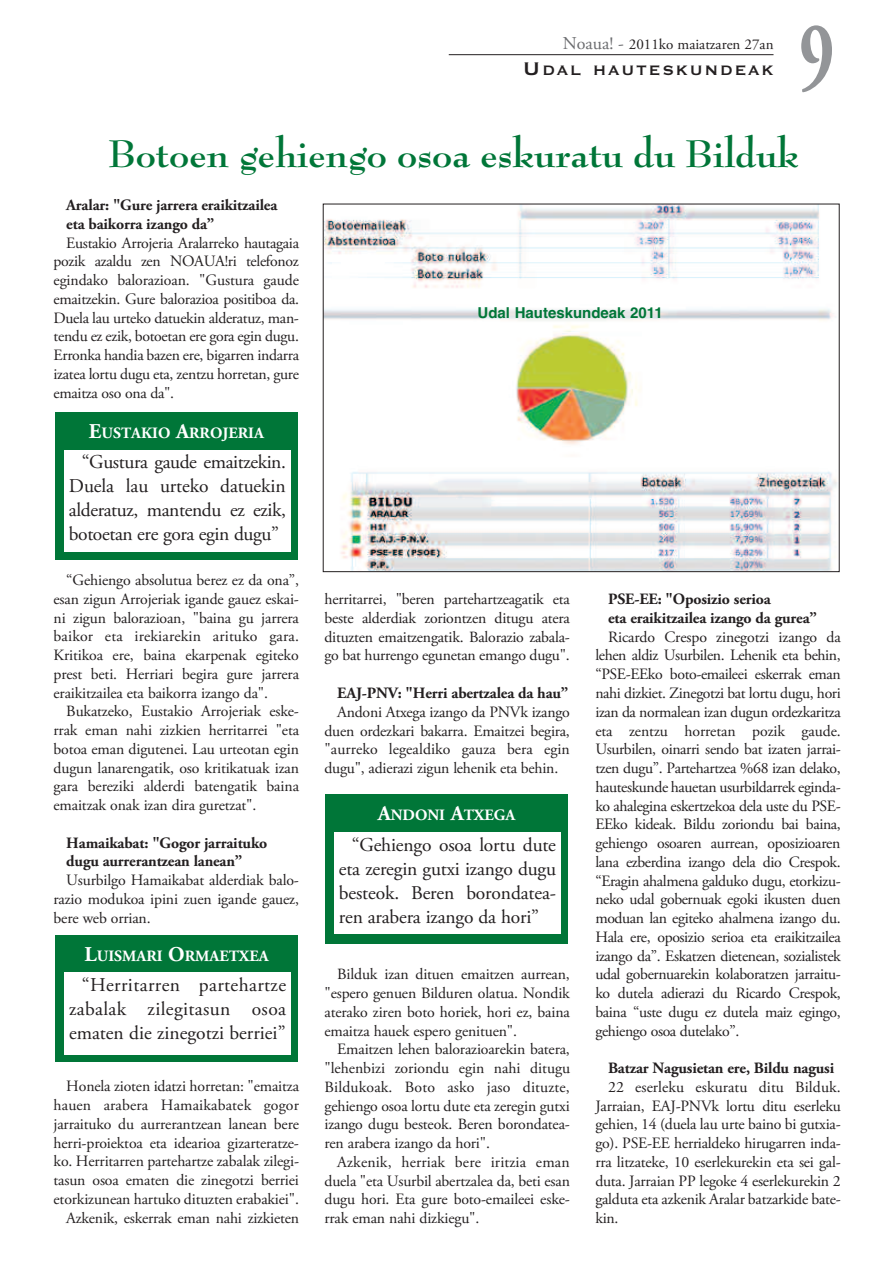
<style>
.page{position:relative;width:893px;height:1263px;background:#fff}
.page>*{position:absolute;margin:0;border:0;box-sizing:border-box;transform-origin:0 0}
.t1{font:700 95.55px "Adobe Garamond Pro";color:#939598;scale:.7 1}
.t2{font:700 42px "Bernhard Modern";color:#007638}
.t3{font:19.5px/24px "Adobe Garamond Pro";letter-spacing:-.005em;color:#231f20;text-align:justify}
.t4{font:700 18px "Copperplate Gothic BT";letter-spacing:.085em;color:#231f20}
.t5{font:15.75px/18.8px "Adobe Garamond Pro";letter-spacing:-.01em;color:#231f20;text-align:justify}
.t6{font:700 15.75px/18.8px "Adobe Garamond Pro";letter-spacing:-.01em;color:#231f20}
.t7{font:700 15.75px "Adobe Garamond Pro";color:#fff}
.t8{font:15px "Adobe Garamond Pro";color:#231f20}
.t9{font:700 15px "Helvetica";color:#007638}
.s1{font-size:18px;color:#6c6d70}
.s2{font-size:24px}
.s3{font-size:21px}
</style>
<div class="page">
<hr style="left:449px;top:54px;width:324px;height:1px;background:#231f20">
<img style="left:325px;top:206px;width:512px;height:364px">
<div style="left:56px;top:412px;width:242px;height:147px;background:#007638"></div>
<div style="left:64px;top:450px;width:226px;height:101px;background:#fff"></div>
<div style="left:56px;top:935px;width:242px;height:127px;background:#007638"></div>
<div style="left:64px;top:972px;width:227px;height:82px;background:#fff"></div>
<div style="left:326px;top:794px;width:242px;height:150px;background:#007638"></div>
<div style="left:334px;top:832px;width:226px;height:102px;background:#fff"></div>
<p class="t8" style="left:563px;top:39px;width:212px"><span class="s1">Noaua! -</span> 2011ko maiatzaren 27an</p>
<p class="t4" style="left:523px;top:58px;width:252px"><span class="s2">U</span>DAL HAUTESKUNDEAK</p>
<h1 class="t1" style="left:799px;top:18px;width:51px">9</h1>
<h2 class="t2" style="left:109px;top:135px;width:692px">Botoen gehiengo osoa eskuratu du Bilduk</h2>
<p class="t6" style="left:66px;top:197px;width:212px">Aralar: "Gure jarrera eraikitzailea eta baikorra izango da”</p>
<p class="t5" style="left:54px;top:235px;width:247px;text-indent:13px">Eustakio Arrojeria Aralarreko hautagaia pozik azaldu zen NOAUA!ri telefonoz egindako balorazioan. "Gustura gaude emaitzekin. Gure balorazioa positiboa da.<br>Duela lau urteko datuekin alderatuz, man&shy;tendu ez ezik, botoetan ere gora egin dugu.<br>Erronka handia bazen ere, bigarren indarra izatea lortu dugu eta, zentzu horretan, gure emaitza oso ona da".</p>
<p class="t9" style="left:478px;top:304px;width:187px">Udal Hauteskundeak 2011</p>
<p class="t7" style="left:89px;top:427px;width:177px"><span class="s3">E</span>USTAKIO <span class="s3">A</span>RROJERIA</p>
<p class="t3" style="left:69px;top:452px;width:219px;text-indent:13px">“Gustura gaude emaitzekin.<br>Duela lau urteko datuekin alderatuz, mantendu ez ezik, botoetan ere gora egin dugu”</p>
<p class="t5" style="left:54px;top:572px;width:247px;text-indent:13px">“Gehiengo absolutua berez ez da ona”, esan zigun Arrojeriak igande gauez eskai&shy;ni zigun balorazioan, "baina gu jarrera baikor eta irekiarekin arituko gara.<br>Kritikoa ere, baina ekarpenak egiteko prest beti. Herriari begira gure jarrera eraikitzailea eta baikorra izango da".</p>
<p class="t5" style="left:54px;top:703px;width:247px;text-indent:13px">Bukatzeko, Eustakio Arrojeriak eske&shy;rrak eman nahi zizkien herritarrei "eta botoa eman digutenei. Lau urteotan egin dugun lanarengatik, oso kritikatuak izan gara bereziki alderdi batengatik baina emaitzak onak izan dira guretzat".</p>
<p class="t6" style="left:66px;top:835px;width:203px">Hamaikabat: "Gogor jarraituko dugu aurrerantzean lanean”</p>
<p class="t5" style="left:54px;top:872px;width:247px;text-indent:13px">Usurbilgo Hamaikabat alderdiak balo&shy;razio modukoa ipini zuen igande gauez, bere web orrian.</p>
<p class="t7" style="left:85px;top:949px;width:185px"><span class="s3">L</span>UISMARI <span class="s3">O</span>RMAETXEA</p>
<p class="t3" style="left:69px;top:975px;width:219px;text-indent:13px">“Herritarren partehartze zabalak zilegitasun osoa ematen die zinegotzi berriei”</p>
<p class="t5" style="left:54px;top:1078px;width:247px;text-align:right">Honela zioten idatzi horretan: "emaitza hauen arabera Hamaikabatek gogor jarraituko du aurrerantzean lanean bere herri-proiektoa eta idearioa gizarteratze&shy;ko. Herritarren partehartze zabalak zilegi&shy;tasun osoa ematen die zinegotzi berriei etorkizunean hartuko dituzten erabakiei".<br>Azkenik, eskerrak eman nahi zizkieten</p>
<p class="t5" style="left:324px;top:591px;width:247px">herritarrei, "beren partehartzeagatik eta beste alderdiak zoriontzen ditugu atera dituzten emaitzengatik. Balorazio zabala&shy;go bat hurrengo egunetan emango dugu".</p>
<p class="t6" style="left:337px;top:685px;width:233px">EAJ-PNV: "Herri abertzalea da hau”</p>
<p class="t5" style="left:324px;top:704px;width:247px;text-indent:13px">Andoni Atxega izango da PNVk izango duen ordezkari bakarra. Emaitzei begira, "aurreko legealdiko gauza bera egin dugu", adierazi zigun lehenik eta behin.</p>
<p class="t7" style="left:378px;top:809px;width:139px"><span class="s3">A</span>NDONI <span class="s3">A</span>TXEGA</p>
<p class="t3" style="left:339px;top:834px;width:219px;text-indent:13px">“Gehiengo osoa lortu dute eta zeregin gutxi izango dugu besteok. Beren borondatea&shy;ren arabera izango da hori”</p>
<p class="t5" style="left:324px;top:966px;width:247px;text-indent:13px">Bilduk izan dituen emaitzen aurrean, "espero genuen Bilduren olatua. Nondik aterako ziren boto horiek, hori ez, baina emaitza hauek espero genituen".</p>
<p class="t5" style="left:324px;top:1041px;width:247px;text-indent:13px">Emaitzen lehen balorazioarekin batera, "lehenbizi zoriondu egin nahi ditugu Bildukoak. Boto asko jaso dituzte, gehiengo osoa lortu dute eta zeregin gutxi izango dugu besteok. Beren borondatea&shy;ren arabera izango da hori".</p>
<p class="t5" style="left:324px;top:1154px;width:247px;text-indent:13px">Azkenik, herriak bere iritzia eman duela "eta Usurbil abertzalea da, beti esan dugu hori. Eta gure boto-emaileei eske&shy;rrak eman nahi dizkiegu".</p>
<p class="t6" style="left:608px;top:591px;width:210px">PSE-EE: "Oposizio serioa<br>eta eraikitzailea izango da gurea”</p>
<p class="t5" style="left:595px;top:629px;width:247px;text-indent:13px">Ricardo Crespo zinegotzi izango da lehen aldiz Usurbilen. Lehenik eta behin, “PSE-EEko boto-emaileei eskerrak eman nahi dizkiet. Zinegotzi bat lortu dugu, hori izan da normalean izan dugun ordezkaritza eta zentzu horretan pozik gaude.<br>Usurbilen, oinarri sendo bat izaten jarrai&shy;tzen dugu”. Partehartzea %68 izan delako, hauteskunde hauetan usurbildarrek eginda&shy;ko ahalegina eskertzekoa dela uste du PSE-EEko kideak. Bildu zoriondu bai baina, gehiengo osoaren aurrean, oposizioaren lana ezberdina izango dela dio Crespok. “Eragin ahalmena galduko dugu, etorkizu&shy;neko udal gobernuak egoki ikusten duen moduan lan egiteko ahalmena izango du.<br>Hala ere, oposizio serioa eta eraikitzailea izango da”. Eskatzen dietenean, sozialistek udal gobernuarekin kolaboratzen jarraitu&shy;ko dutela adierazi du Ricardo Crespok, baina “uste dugu ez dutela maiz egingo, gehiengo osoa dutelako”.</p>
<p class="t6" style="left:608px;top:1060px;width:228px">Batzar Nagusietan ere, Bildu nagusi</p>
<p class="t5" style="left:595px;top:1079px;width:247px;text-indent:13px">22 eserleku eskuratu ditu Bilduk.<br>Jarraian, EAJ-PNVk lortu ditu eserleku gehien, 14 (duela lau urte baino bi gutxia&shy;go). PSE-EE herrialdeko hirugarren inda&shy;rra litzateke, 10 eserlekurekin eta sei gal&shy;duta. Jarraian PP legoke 4 eserlekurekin 2 galduta eta azkenik Aralar batzarkide bate&shy;kin.</p>
</div>
